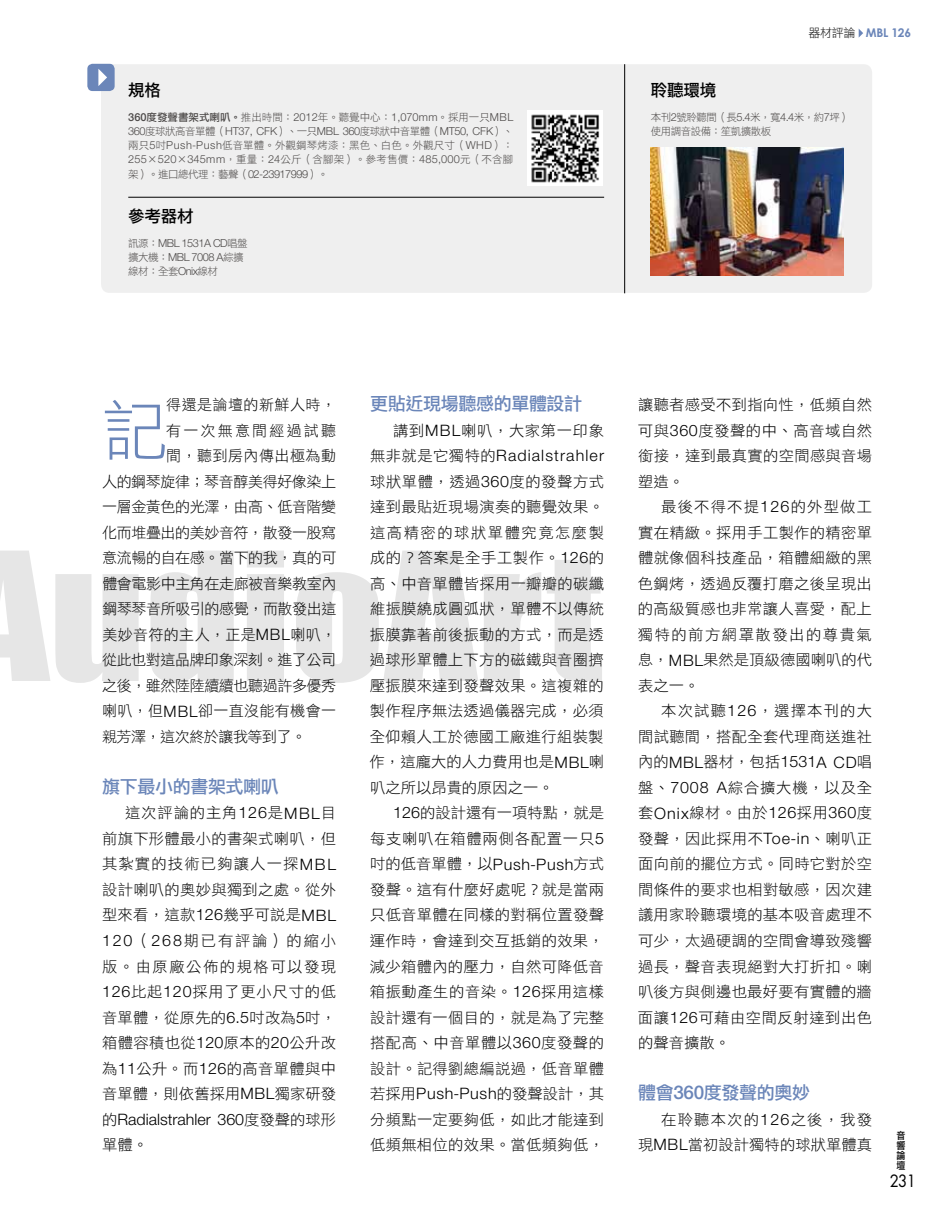
<style>
.page{position:relative;width:936px;height:1212px;background:#fff}
.page>*{position:absolute;margin:0;border:0;box-sizing:border-box;transform-origin:0 0}
.t1{font:165px "Impact";color:#000;scale:1.11 1}
.t2{font:66px "DF Li Hei Std W3";color:#6b86b9}
.t3{font:18px "DF Li Hei Std W5";letter-spacing:-.02em;color:#6b86b9}
.t4{font:16.5px "DF Li Hei Std W5";letter-spacing:-.015em;color:#000}
.t5{font:16.5px "Futura";color:#000;scale:.91 1}
.t6{font:300 15.75px "Helvetica Neue";color:#000}
.t7{font:300 15.75px "Helvetica Neue";letter-spacing:.07em;color:#000}
.t8{font:300 15.75px "Helvetica Neue";letter-spacing:.03em;color:#000}
.t9{font:300 15.75px "Helvetica Neue";letter-spacing:.005em;color:#000}
.t10{font:15px/25.5px "DF Li Hei Std W3";letter-spacing:.02em;color:#000;text-align:justify}
.t11{font:15px "DF Li Hei Std W3";letter-spacing:-.025em;color:#000}
.t12{font:15px "DF Li Hei Std W3";letter-spacing:.055em;color:#000}
.t13{font:15px "DF Li Hei Std W3";letter-spacing:-.03em;color:#000}
.t14{font:15px "DF Li Hei Std W3";letter-spacing:.045em;color:#000}
.t15{font:15px "DF Li Hei Std W3";letter-spacing:.145em;color:#000}
.t16{font:700 12px "Century Gothic";letter-spacing:-.02em;color:#6b86b9}
.t17{font:300 10.95px/14.1px "Helvetica Neue";letter-spacing:-.045em;color:#4c4948}
.t18{font:10.5px/14.2px "DF Li Hei Std W3";color:#4c4948;text-align:justify}
.t19{font:10.5px/14.2px "DF Li Hei Std W3";letter-spacing:-.05em;color:#4c4948}
.t20{font:9.9px/10.2px "Li Hei Pro";color:#000;text-align:justify;scale:.91 1}
.s1{font-family:"Helvetica Neue";font-weight:500;font-size:10.95px}
.s2{font-family:"DF Li Hei Std W5"}
.s3{font-family:"Helvetica Neue";font-weight:300;font-size:10.95px}
.s4{font-family:"DF Li Hei Std W3";font-weight:400;font-size:10.5px}
.s5{font-family:"DF Hei Std W3";font-weight:400;color:#000}
.s6{font-family:"Helvetica Neue";font-weight:300;font-size:15.75px}
.s7{font-family:"DF Li Hei Std W3";font-weight:400;font-size:15px}
.s8{font-family:"Helvetica Neue";font-weight:500;font-size:18.9px}
</style>
<div class="page">
<div style="left:101px;top:64px;width:771px;height:229px;background:#efefef;border-radius:9px"></div>
<hr style="left:624px;top:64px;width:1px;height:229px;background:#000">
<div style="left:87px;top:64px;width:28px;height:27px;background:#6b86b9;border-radius:5px"></div>
<svg style="left:98px;top:69px;width:9px;height:17px"></svg>
<img style="left:651px;top:148px;width:192px;height:128px">
<hr style="left:128px;top:197px;width:476px;height:1px;background:#000">
<div style="left:526px;top:109px;width:78px;height:78px;background:#fff"></div>
<img style="left:531px;top:114px;width:69px;height:69px">
<svg style="left:858px;top:29px;width:5px;height:9px"></svg>
<p class="t4" style="left:128px;top:81px;width:34px">規格</p>
<p class="t18" style="left:128px;top:109px;width:386px"><span class="s1">360</span><span class="s2">度發聲書架式喇叭。</span>推出時間：<span class="s3">2012</span>年。聽覺中心：<span class="s3">1,070mm</span>。採用一只<span class="s3">MBL</span></p>
<p class="t17" style="left:128px;top:124px;width:386px">360<span class="s4">度球狀高音單體（</span>HT37, CFK<span class="s4">）、一只</span>MBL 360<span class="s4">度球狀中音單體（</span>MT50, CFK<span class="s4">）、</span></p>
<p class="t18" style="left:128px;top:138px;width:386px">兩只<span class="s3">5</span>吋<span class="s3">Push-Push</span>低音單體。外觀鋼琴烤漆：黑色、白色。外觀尺寸（<span class="s3">WHD</span>）：<span class="s3">255</span>×<span class="s3">520</span>×<span class="s3">345mm</span>，重量：<span class="s3">24</span>公斤（含腳架）。參考售價：<span class="s3">485,000</span>元（不含腳架）。進口總代理：藝聲（<span class="s3">02-23917999</span>）。</p>
<p class="t4" style="left:128px;top:207px;width:67px">參考器材</p>
<p class="t17" style="left:128px;top:236px;width:121px"><span class="s4">訊源：</span>MBL 1531A CD<span class="s4">唱盤擴大機：</span>MBL 7008 A<span class="s4">綜擴</span></p>
<p class="t18" style="left:128px;top:264px;width:91px">線材：全套<span class="s3">Onix</span>線材</p>
<p class="t16" style="left:808px;top:26px;width:104px"><span class="s5">器材評論</span> MBL 126</p>
<p class="t4" style="left:651px;top:81px;width:67px">聆聽環境</p>
<p class="t19" style="left:651px;top:109px;width:200px">本刊<span class="s3">2</span>號聆聽間（長<span class="s3">5.4</span>米，寬<span class="s3">4.4</span>米，約<span class="s3">7</span>坪）使用調音設備：笙凱擴散板</p>
<p class="t3" style="left:370px;top:394px;width:214px">更貼近現場聽感的單體設計</p>
<p class="t14" style="left:393px;top:422px;width:212px">講到<span class="s6">MBL</span>喇叭，大家第一印象</p>
<p class="t7" style="left:370px;top:446px;width:235px"><span class="s7">無非就是它獨特的</span>Radialstrahler</p>
<p class="t10" style="left:369px;top:468px;width:236px">球狀單體，透過<span class="s6">360</span>度的發聲方式達到最貼近現場演奏的聽覺效果。這高精密的球狀單體究竟怎麼製成的？答案是全手工製作。<span class="s6">126</span>的高、中音單體皆採用一瓣瓣的碳纖維振膜繞成圓弧狀，單體不以傳統振膜靠著前後振動的方式，而是透過球形單體上下方的磁鐵與音圈擠壓振膜來達到發聲效果。這複雜的製作程序無法透過儀器完成，必須全仰賴人工於德國工廠進行組裝製作，這龐大的人力費用也是<span class="s6">MBL</span>喇叭之所以昂貴的原因之一。</p>
<p class="t10" style="left:370px;top:800px;width:236px;text-indent:23px"><span class="s6">126</span>的設計還有一項特點，就是每支喇叭在箱體兩側各配置一只<span class="s6">5</span>吋的低音單體，以<span class="s6">Push-Push</span>方式發聲。這有什麼好處呢？就是當兩只低音單體在同樣的對稱位置發聲運作時，會達到交互抵銷的效果，減少箱體內的壓力，自然可降低音箱振動產生的音染。<span class="s6">126</span>採用這樣設計還有一個目的，就是為了完整搭配高、中音單體以<span class="s6">360</span>度發聲的設計。記得劉總編說過，低音單體若採用<span class="s6">Push-Push</span>的發聲設計，其分頻點一定要夠低，如此才能達到低頻無相位的效果。當低頻夠低，</p>
<h2 class="t2" style="left:102px;top:395px;width:68px">記</h2>
<p class="t10" style="left:166px;top:392px;width:171px">得還是論壇的新鮮人時，</p>
<p class="t15" style="left:166px;top:422px;width:171px">有一次無意間經過試聽</p>
<p class="t10" style="left:166px;top:443px;width:171px">間，聽到房內傳出極為動</p>
<p class="t11" style="left:102px;top:473px;width:235px">人的鋼琴旋律；琴音醇美得好像染上</p>
<p class="t11" style="left:102px;top:499px;width:235px">一層金黃色的光澤，由高、低音階變</p>
<p class="t11" style="left:102px;top:524px;width:235px">化而堆疊出的美妙音符，散發一股寫</p>
<p class="t11" style="left:102px;top:550px;width:235px">意流暢的自在感。當下的我，真的可</p>
<p class="t11" style="left:102px;top:575px;width:235px">體會電影中主角在走廊被音樂教室內</p>
<p class="t11" style="left:102px;top:601px;width:235px">鋼琴琴音所吸引的感覺，而散發出這</p>
<p class="t10" style="left:102px;top:621px;width:235px">美妙音符的主人，正是<span class="s6">MBL</span>喇叭，</p>
<p class="t11" style="left:102px;top:652px;width:235px">從此也對這品牌印象深刻。進了公司</p>
<p class="t11" style="left:102px;top:677px;width:235px">之後，雖然陸陸續續也聽過許多優秀</p>
<p class="t10" style="left:102px;top:698px;width:235px">喇叭，但<span class="s6">MBL</span>卻一直沒能有機會一</p>
<p class="t13" style="left:102px;top:728px;width:206px">親芳澤，這次終於讓我等到了。</p>
<p class="t3" style="left:102px;top:777px;width:178px">旗下最小的書架式喇叭</p>
<p class="t10" style="left:102px;top:800px;width:235px;text-indent:23px">這次評論的主角<span class="s6">126</span>是<span class="s6">MBL</span>目前旗下形體最小的書架式喇叭，但其紮實的技術已夠讓人一探<span class="s6">MBL</span>設計喇叭的奧妙與獨到之處。從外型來看，這款<span class="s6">126</span>幾乎可說是<span class="s6">MBL 120</span>（<span class="s6">268</span>期已有評論）的縮小版。由原廠公佈的規格可以發現<span class="s6">126</span>比起<span class="s6">120</span>採用了更小尺寸的低音單體，從原先的<span class="s6">6.5</span>吋改為<span class="s6">5</span>吋，箱體容積也從<span class="s6">120</span>原本的<span class="s6">20</span>公升改為<span class="s6">11</span>公升。而<span class="s6">126</span>的高音單體與中音單體，則依舊採用<span class="s6">MBL</span>獨家研發</p>
<p class="t6" style="left:102px;top:1110px;width:235px"><span class="s7">的</span>Radialstrahler 360<span class="s7">度發聲的球形</span></p>
<p class="t10" style="left:102px;top:1132px;width:47px">單體。</p>
<h1 class="t1" style="left:-44px;top:488px;width:583px">AudioArt</h1>
<p class="t10" style="left:638px;top:392px;width:236px">讓聽者感受不到指向性，低頻自然可與<span class="s6">360</span>度發聲的中、高音域自然銜接，達到最真實的空間感與音場塑造。</p>
<p class="t10" style="left:637px;top:494px;width:236px;text-indent:23px">最後不得不提<span class="s6">126</span>的外型做工實在精緻。採用手工製作的精密單體就像個科技產品，箱體細緻的黑色鋼烤，透過反覆打磨之後呈現出的高級質感也非常讓人喜愛，配上獨特的前方網罩散發出的尊貴氣息，<span class="s6">MBL</span>果然是頂級德國喇叭的代表之一。</p>
<p class="t10" style="left:638px;top:698px;width:235px;text-align:right">本次試聽<span class="s6">126</span>，選擇本刊的大<br>間試聽間，搭配全套代理商送進社</p>
<p class="t9" style="left:638px;top:752px;width:235px"><span class="s7">內的</span>MBL<span class="s7">器材，包括</span>1531A CD<span class="s7">唱</span></p>
<p class="t12" style="left:638px;top:779px;width:235px">盤、<span class="s6">7008 A</span>綜合擴大機，以及全</p>
<p class="t8" style="left:638px;top:803px;width:235px"><span class="s7">套</span>Onix<span class="s7">線材。由於</span>126<span class="s7">採用</span>360<span class="s7">度</span></p>
<p class="t10" style="left:638px;top:825px;width:236px">發聲，因此採用不<span class="s6">Toe-in</span>、喇叭正面向前的擺位方式。同時它對於空間條件的要求也相對敏感，因次建議用家聆聽環境的基本吸音處理不可少，太過硬調的空間會導致殘響過長，聲音表現絕對大打折扣。喇叭後方與側邊也最好要有實體的牆面讓<span class="s6">126</span>可藉由空間反射達到出色的聲音擴散。</p>
<p class="t3" style="left:638px;top:1083px;width:173px">體會<span class="s8">360</span>度發聲的奧妙</p>
<p class="t10" style="left:638px;top:1106px;width:235px;text-align:right">在聆聽本次的<span class="s6">126</span>之後，我發現<span class="s6">MBL</span>當初設計獨特的球狀單體真</p>
<p class="t20" style="left:896px;top:1130px;width:11px">音響論壇</p>
<p class="t5" style="left:889px;top:1169px;width:30px">231</p>
</div>
